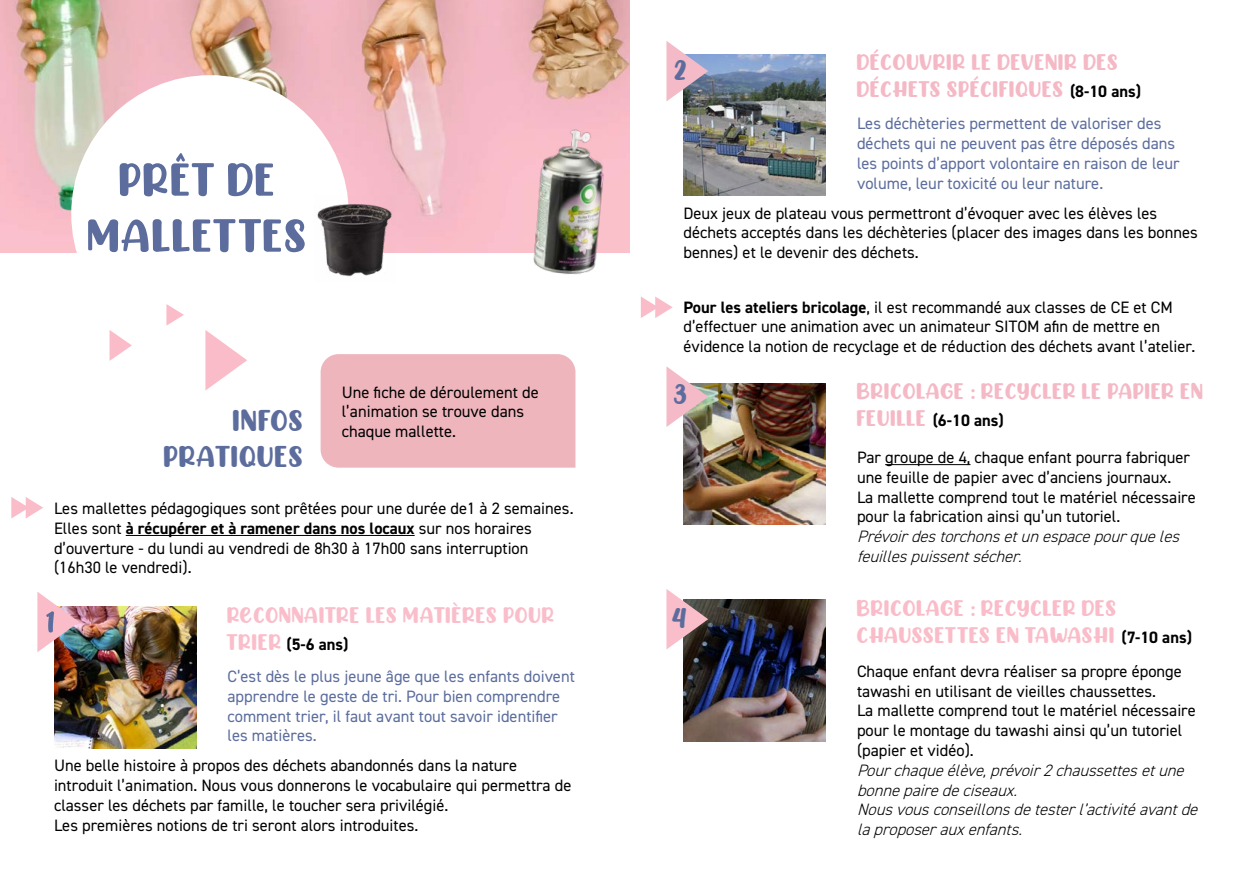
<style>
.page{position:relative;width:1259px;height:893px;background:#fff}
.page>*{position:absolute;margin:0;border:0;box-sizing:border-box;transform-origin:0 0}
.t1{font:30px/36px "CHICKEN Pie";color:#5c6d9d;text-align:right}
.t2{font:28.5px "CHICKEN Pie";color:#5c6d9d}
.t3{font:22.5px/27px "CHICKEN Pie";color:#f5b9c6}
.t4{font:22.5px/27px "CHICKEN Pie";color:#fabcc8}
.t5{font:22.5px "CHICKEN Pie";color:#fabecb}
.t6{font:16.5px/19.8px "DIN2014";color:#000}
.t7{font:16.5px/19.8px "DIN2014";color:#5c6d9d}
.t8{font:italic 300 16.5px/19.8px "DIN2014";color:#000}
.t9{font:700 16.5px "DIN2014";color:#000}
.s1{font-weight:700}
.s2{font-family:"CHICKEN Pie";font-weight:400;font-size:22.5px;color:#fabecb}
.s3{font-family:"DIN2014";font-weight:700;font-size:16.5px;color:#000}
.s4{font-family:"CHICKEN Pie";font-weight:400;font-size:22.5px;color:#f5b9c6}
</style>
<div class="page">
<img style="left:683px;top:383px;width:143px;height:141px">
<img style="left:0;top:0;width:629px;height:252px">
<div style="left:71px;top:75px;width:278px;height:278px;background:#fff;border-radius:50%"></div>
<img style="left:317px;top:196px;width:78px;height:81px">
<img style="left:54px;top:607px;width:142px;height:141px">
<svg style="left:166px;top:304px;width:18px;height:22px"></svg>
<svg style="left:109px;top:330px;width:23px;height:31px"></svg>
<svg style="left:205px;top:330px;width:42px;height:60px"></svg>
<svg style="left:37px;top:592px;width:42px;height:60px"></svg>
<div style="left:321px;top:354px;width:254px;height:114px;background:#eeb5bd"></div>
<hr style="left:126px;top:535px;width:289px;height:1px;background:#000">
<img style="left:683px;top:54px;width:143px;height:141px">
<hr style="left:885px;top:464px;width:85px;height:1px;background:#000">
<img style="left:683px;top:600px;width:143px;height:141px">
<svg style="left:666px;top:41px;width:42px;height:60px"></svg>
<svg style="left:666px;top:366px;width:42px;height:61px"></svg>
<svg style="left:666px;top:589px;width:42px;height:60px"></svg>
<img style="left:522px;top:120px;width:96px;height:155px">
<svg style="left:88px;top:219px;width:217px;height:33px"></svg>
<svg style="left:120px;top:153px;width:153px;height:43px"></svg>
<svg style="left:11px;top:497px;width:32px;height:21px"></svg>
<svg style="left:641px;top:297px;width:31px;height:21px"></svg>
<p class="t6" style="left:342px;top:382px;width:199px">Une fiche de déroulement de l’animation se trouve dans chaque mallette.</p>
<h1 class="t1" style="left:164px;top:401px;width:142px">INFOS<br>PRATIQUES</h1>
<p class="t6" style="left:54px;top:498px;width:521px">Les mallettes pédagogiques sont prêtées pour une durée de1 à 2 semaines.<br>Elles sont <span class="s1">à récupérer et à ramener dans nos locaux</span> sur nos horaires d’ouverture - du lundi au vendredi de 8h30 à 17h00 sans interruption (16h30 le vendredi).</p>
<h3 class="t5" style="left:227px;top:599px;width:329px">RecONNAITRE LES MATIÈRES POUR</h3>
<p class="t9" style="left:227px;top:633px;width:122px"><span class="s2">TRIER</span> (5-6 ans)</p>
<p class="t7" style="left:227px;top:666px;width:349px">C’est dès le plus jeune âge que les enfants doivent apprendre le geste de tri. Pour bien comprendre comment trier, il faut avant tout savoir identifier les matières.</p>
<p class="t6" style="left:54px;top:755px;width:519px">Une belle histoire à propos des déchets abandonnés dans la nature introduit l’animation. Nous vous donnerons le vocabulaire qui permettra de classer les déchets par famille, le toucher sera privilégié.<br>Les premières notions de tri seront alors introduites.</p>
<h2 class="t2" style="left:674px;top:50px;width:15px">2</h2>
<h3 class="t3" style="left:857px;top:47px;width:285px">DÉCOUVRIR LE DEVENIR DES<br>DÉCHETS SPÉCIFIQUES <span class="s3">(8-10 ans)</span></h3>
<p class="t7" style="left:857px;top:114px;width:324px">Les déchèteries permettent de valoriser des déchets qui ne peuvent pas être déposés dans les points d’apport volontaire en raison de leur volume, leur toxicité ou leur nature.</p>
<p class="t6" style="left:683px;top:203px;width:516px">Deux jeux de plateau vous permettront d’évoquer avec les élèves les déchets acceptés dans les déchèteries (placer des images dans les bonnes bennes) et le devenir des déchets.</p>
<p class="t6" style="left:683px;top:297px;width:513px"><span class="s1">Pour les ateliers bricolage</span>, il est recommandé aux classes de CE et CM d’effectuer une animation avec un animateur SITOM afin de mettre en évidence la notion de recyclage et de réduction des déchets avant l’atelier.</p>
<h2 class="t2" style="left:674px;top:375px;width:14px">3</h2>
<h2 class="t2" style="left:672px;top:598px;width:16px">4</h2>
<h3 class="t3" style="left:857px;top:376px;width:349px">BRICOLAGE : RECYCLER LE PAPIER EN</h3>
<p class="t9" style="left:857px;top:410px;width:148px"><span class="s4">FEUILLE</span> (6-10 ans)</p>
<p class="t6" style="left:857px;top:447px;width:340px">Par groupe de 4, chaque enfant pourra fabriquer une feuille de papier avec d’anciens journaux.<br>La mallette comprend tout le matériel nécessaire pour la fabrication ainsi qu’un tutoriel.</p>
<p class="t8" style="left:857px;top:527px;width:329px">Prévoirdestorchonsetunespacepourqueles feuillespuissentsécher.</p>
<h3 class="t4" style="left:857px;top:593px;width:336px">BRICOLAGE : RECYCLER DES<br>CHAUSSETTES EN TAWASHI <span class="s3">(7-10 ans)</span></h3>
<p class="t6" style="left:857px;top:661px;width:340px">Chaque enfant devra réaliser sa propre éponge tawashi en utilisant de vieilles chaussettes.<br>La mallette comprend tout le matériel nécessaire pour le montage du tawashi ainsi qu’un tutoriel (papier et vidéo).</p>
<p class="t8" style="left:857px;top:760px;width:347px">Pourchaqueélève,prévoir2chaussettesetune bonnepairedeciseaux.<br>Nousvousconseillonsdetesterl’activitéavantde laproposerauxenfants.</p>
</div>
